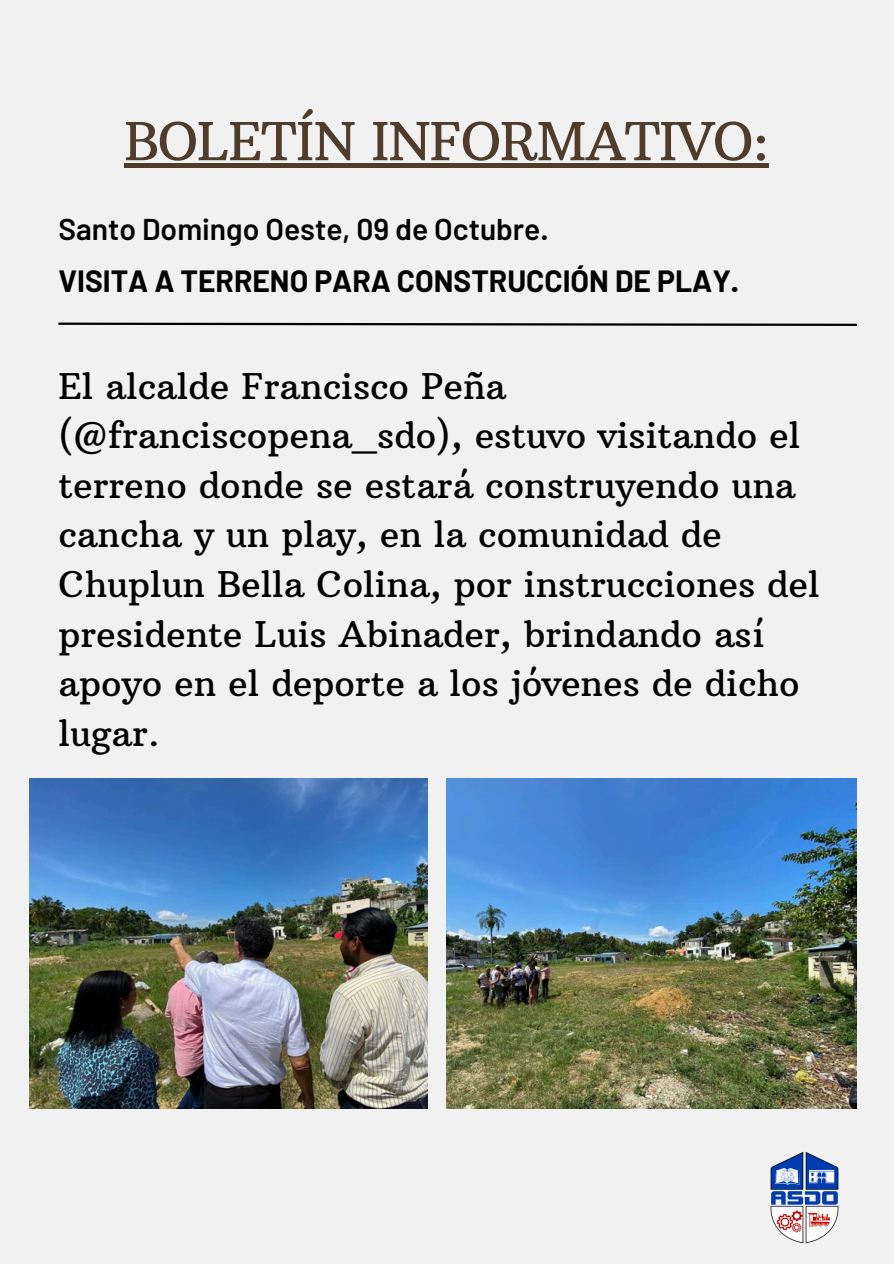
<style>
.page{position:relative;width:894px;height:1264px;background:#fff}
.page>*{position:absolute;margin:0;border:0;box-sizing:border-box;transform-origin:0 0}
.t1{font:52.2px "Arbutus Slab";letter-spacing:-.02em;color:#4f3c2b}
.t2{font:36px/49.5px "Arbutus Slab";color:#000}
.t3{font:700 30px "Barlow";color:#000}
.t4{font:600 30px "Barlow";color:#000}
</style>
<div class="page">
<div style="left:0;top:0;width:893px;height:1263px;background:#f1f1f1"></div>
<img style="left:770px;top:1152px;width:69px;height:92px">
<svg style="left:58px;top:322px;width:799px;height:4px"></svg>
<img style="left:30px;top:778px;width:397px;height:330px">
<img style="left:446px;top:778px;width:410px;height:330px">
<hr style="left:124px;top:164px;width:644px;height:4px;background:#4f3c2b">
<h1 class="t1" style="left:124px;top:109px;width:646px">BOLETÍN INFORMATIVO:</h1>
<p class="t4" style="left:58px;top:210px;width:491px">Santo Domingo Oeste, 09 de Octubre.</p>
<h3 class="t3" style="left:58px;top:262px;width:681px">VISITA A TERRENO PARA CONSTRUCCIÓN DE PLAY.</h3>
<h2 class="t2" style="left:58px;top:361px;width:762px">El alcalde Francisco Peña (@franciscopena_sdo), estuvo visitando el terreno donde se estará construyendo una cancha y un play, en la comunidad de Chuplun Bella Colina, por instrucciones del presidente Luis Abinader, brindando así apoyo en el deporte a los jóvenes de dicho lugar.</h2>
</div>
